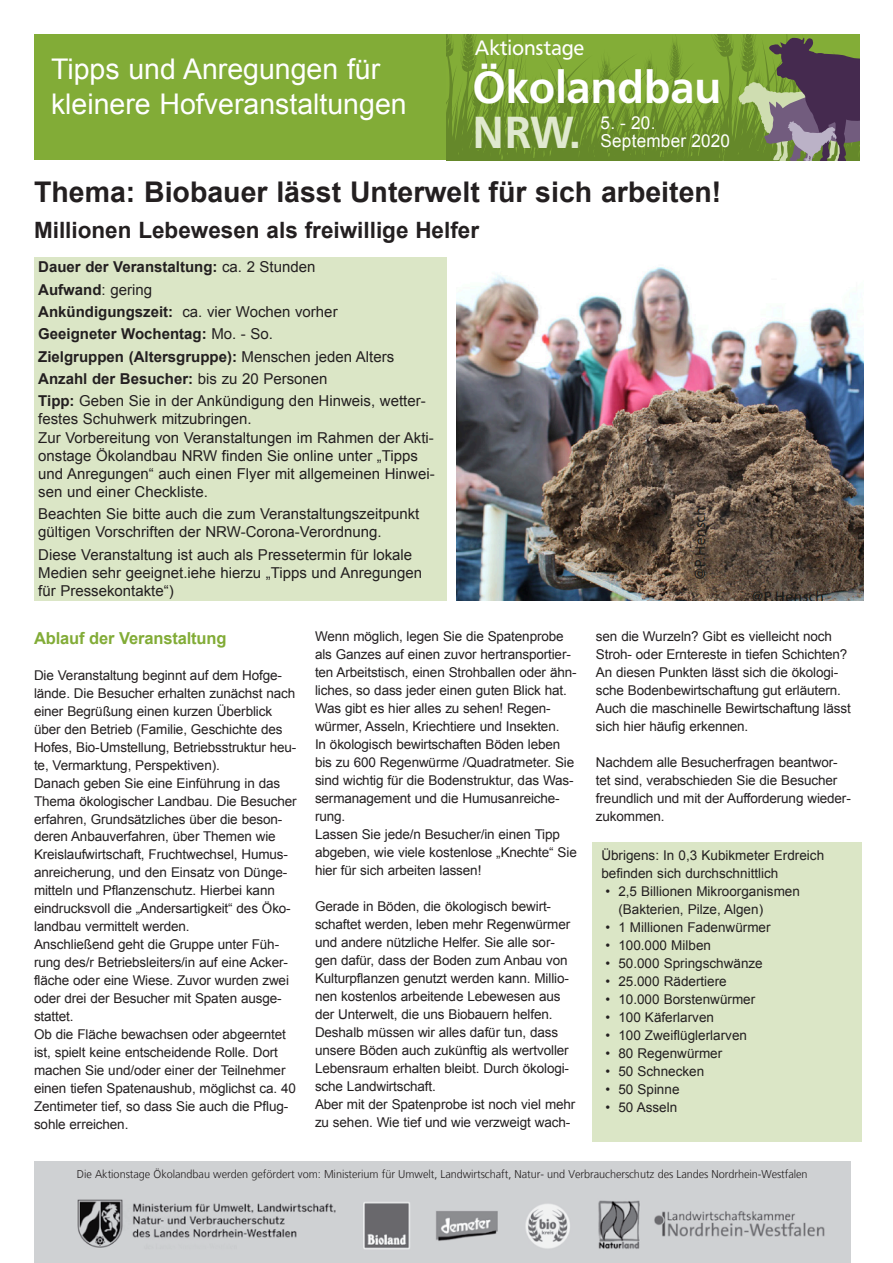
<style>
.page{position:relative;width:893px;height:1263px;background:#fff}
.page>*{position:absolute;margin:0;border:0;box-sizing:border-box;transform-origin:0 0}
.t1{font:700 44.25px "Frutiger BQ";letter-spacing:.02em;color:#fff;scale:.96 1}
.t2{font:700 44.25px "Frutiger BQ";color:#e0e9cf;scale:.96 1}
.t3{font:28.5px/34.3px "Arial";color:#fff}
.t4{font:700 28.5px "Arial";color:#231f20}
.t5{font:700 22.5px "Arial";color:#231f20}
.t6{font:20.55px "Frutiger BQ";letter-spacing:.02em;color:#fff;scale:.96 1}
.t7{font:17.7px/17.7px "Arial";letter-spacing:.015em;color:#fff;scale:.96 1}
.t8{font:700 16.5px "Arial";letter-spacing:-.01em;color:#82ac37}
.t9{font:15px/18px "Arial";color:#231f20}
.t10{font:13.5px/18px "Arial";letter-spacing:-.01em;color:#231f20}
.t11{font:300 11.25px "Frutiger";letter-spacing:-.005em;color:#231f20}
.s1{font-weight:700}
</style>
<div class="page">
<img style="left:34px;top:1177px;width:816px;height:86px">
<div style="left:34px;top:257px;width:412px;height:343px;background:#dbe6c6"></div>
<img style="left:456px;top:267px;width:407px;height:333px">
<div style="left:34px;top:34px;width:462px;height:126px;background:#82ac37"></div>
<svg style="left:446px;top:34px;width:413px;height:126px;background:#74903c"></svg>
<div style="left:593px;top:842px;width:269px;height:300px;background:#dbe6c6"></div>
<h2 class="t3" style="left:51px;top:52px;width:357px">Tipps und Anregungen für kleinere Hofveranstaltungen</h2>
<h3 class="t6" style="left:475px;top:36px;width:115px">Aktionstage</h3>
<h1 class="t1" style="left:473px;top:61px;width:260px">Ökolandbau</h1>
<h1 class="t2" style="left:473px;top:106px;width:113px">NRW.</h1>
<h3 class="t7" style="left:601px;top:115px;width:136px">5. - 20.<br>September 2020</h3>
<h2 class="t4" style="left:34px;top:173px;width:689px">Thema: Biobauer lässt Unterwelt für sich arbeiten!</h2>
<h3 class="t5" style="left:34px;top:215px;width:447px">Millionen Lebewesen als freiwillige Helfer</h3>
<p class="t9" style="left:38px;top:256px;width:389px;line-height:22.4px"><span class="s1">Dauer der Veranstaltung:</span> ca. 2 Stunden<br><span class="s1">Aufwand</span>: gering<br><span class="s1">Ankündigungszeit:</span> ca. vier Wochen vorher<br><span class="s1">Geeigneter Wochentag:</span> Mo. - So.<br><span class="s1">Zielgruppen (Altersgruppe):</span> Menschen jeden Alters <span class="s1">Anzahl der Besucher:</span> bis zu 20 Personen<br><span class="s1">Tipp:</span> Geben Sie in der Ankündigung den Hinweis, wetter-</p>
<p class="t9" style="left:38px;top:410px;width:398px">festes Schuhwerk mitzubringen.<br>Zur Vorbereitung von Veranstaltungen im Rahmen der Akti&shy;onstage Ökolandbau NRW finden Sie online unter „Tipps und Anregungen“ auch einen Flyer mit allgemeinen Hinwei&shy;sen und einer Checkliste.</p>
<p class="t9" style="left:38px;top:505px;width:383px">Beachten Sie bitte auch die zum Veranstaltungszeitpunkt gültigen Vorschriften der NRW-Corona-Verordnung.</p>
<p class="t9" style="left:38px;top:545px;width:385px">Diese Veranstaltung ist auch als Pressetermin für lokale<br>Medien sehr geeignet.iehe hierzu „Tipps und Anregungen für Pressekontakte“)</p>
<p class="t8" style="left:34px;top:627px;width:194px">Ablauf der Veranstaltung</p>
<p class="t10" style="left:34px;top:666px;width:264px">Die Veranstaltung beginnt auf dem Hofge&shy;lände. Die Besucher erhalten zunächst nach einer Begrüßung einen kurzen Überblick über den Betrieb (Familie, Geschichte des Hofes, Bio-Umstellung, Betriebsstruktur heu&shy;te, Vermarktung, Perspektiven).<br>Danach geben Sie eine Einführung in das Thema ökologischer Landbau. Die Besucher erfahren, Grundsätzliches über die beson&shy;deren Anbauverfahren, über Themen wie Kreislaufwirtschaft, Fruchtwechsel, Humus&shy;anreicherung, und den Einsatz von Dünge&shy;mitteln und Pflanzenschutz. Hierbei kann eindrucksvoll die „Andersartigkeit“ des Öko&shy;landbau vermittelt werden.<br>Anschließend geht die Gruppe unter Füh&shy;rung des/r Betriebsleiters/in auf eine Acker&shy;fläche oder eine Wiese. Zuvor wurden zwei oder drei der Besucher mit Spaten ausge&shy;stattet.<br>Ob die Fläche bewachsen oder abgeerntet ist, spielt keine entscheidende Rolle. Dort machen Sie und/oder einer der Teilnehmer einen tiefen Spatenaushub, möglichst ca. 40<br>Zentimeter tief, so dass Sie auch die Pflug&shy;sohle erreichen.</p>
<p class="t10" style="left:315px;top:628px;width:263px">Wenn möglich, legen Sie die Spatenprobe als Ganzes auf einen zuvor hertransportier&shy;ten Arbeitstisch, einen Strohballen oder ähn&shy;liches, so dass jeder einen guten Blick hat.<br>Was gibt es hier alles zu sehen! Regen&shy;würmer, Asseln, Kriechtiere und Insekten.<br>In ökologisch bewirtschaften Böden leben bis zu 600 Regenwürme /Quadratmeter. Sie sind wichtig für die Bodenstruktur, das Was&shy;sermanagement und die Humusanreiche&shy;rung.<br>Lassen Sie jede/n Besucher/in einen Tipp abgeben, wie viele kostenlose „Knechte“ Sie hier für sich arbeiten lassen!</p>
<p class="t10" style="left:315px;top:897px;width:262px">Gerade in Böden, die ökologisch bewirt&shy;schaftet werden, leben mehr Regenwürmer und andere nützliche Helfer. Sie alle sor&shy;gen dafür, dass der Boden zum Anbau von Kulturpflanzen genutzt werden kann. Millio&shy;nen kostenlos arbeitende Lebewesen aus der Unterwelt, die uns Biobauern helfen.<br>Deshalb müssen wir alles dafür tun, dass unsere Böden auch zukünftig als wertvoller Lebensraum erhalten bleibt. Durch ökologi&shy;sche Landwirtschaft.<br>Aber mit der Spatenprobe ist noch viel mehr zu sehen. Wie tief und wie verzweigt wach-</p>
<p class="t10" style="left:596px;top:627px;width:256px">sen die Wurzeln? Gibt es vielleicht noch Stroh- oder Erntereste in tiefen Schichten?<br>An diesen Punkten lässt sich die ökologi&shy;sche Bodenbewirtschaftung gut erläutern.<br>Auch die maschinelle Bewirtschaftung lässt sich hier häufig erkennen.</p>
<p class="t10" style="left:596px;top:753px;width:256px">Nachdem alle Besucherfragen beantwor&shy;tet sind, verabschieden Sie die Besucher freundlich und mit der Aufforderung wieder&shy;zukommen.</p>
<p class="t10" style="left:601px;top:847px;width:224px">Übrigens: In 0,3 Kubikmeter Erdreich befinden sich durchschnittlich</p>
<p class="t10" style="left:618px;top:883px;width:183px;text-indent:-13px">• 2,5 Billionen Mikroorganismen (Bakterien, Pilze, Algen)</p>
<p class="t10" style="left:606px;top:919px;width:167px">• 1 Millionen Fadenwürmer</p>
<p class="t10" style="left:606px;top:937px;width:107px">• 100.000 Milben</p>
<p class="t10" style="left:606px;top:955px;width:159px">• 50.000 Springschwänze</p>
<p class="t10" style="left:606px;top:973px;width:123px">• 25.000 Rädertiere</p>
<p class="t10" style="left:606px;top:991px;width:151px">• 10.000 Borstenwürmer</p>
<p class="t10" style="left:606px;top:1009px;width:110px">• 100 Käferlarven</p>
<p class="t10" style="left:606px;top:1027px;width:143px">• 100 Zweiflüglerlarven</p>
<p class="t10" style="left:606px;top:1045px;width:118px">• 80 Regenwürmer</p>
<p class="t10" style="left:606px;top:1063px;width:100px">• 50 Schnecken</p>
<p class="t10" style="left:606px;top:1081px;width:75px">• 50 Spinne</p>
<p class="t10" style="left:606px;top:1099px;width:73px">• 50 Asseln</p>
<p class="t11" style="left:77px;top:1168px;width:732px">Die Aktionstage Ökolandbau werden gefördert vom: Ministerium für Umwelt, Landwirtschaft, Natur- und Verbraucherschutz des Landes Nordrhein-Westfalen</p>
</div>
